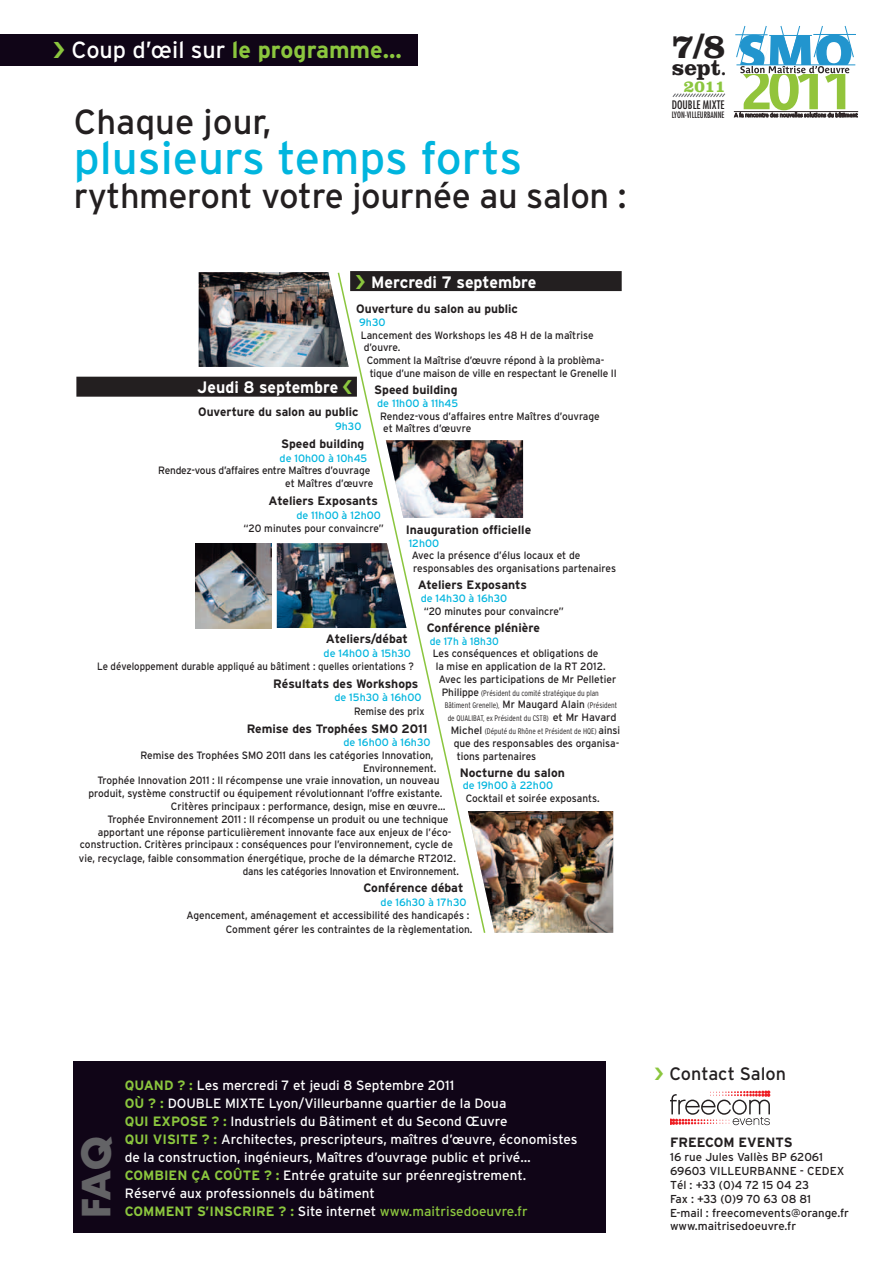
<style>
.page{position:relative;width:893px;height:1263px;background:#fff}
.page>*{position:absolute;margin:0;border:0;box-sizing:border-box;transform-origin:0 0}
.t1{font:45.6px "Interstate";color:#00b5de}
.t2{font:700 37.8px "Futura";color:#636366}
.t3{font:700 35.7px "Clarendon LT Std";color:#231f20}
.t4{font:34.8px "Interstate";letter-spacing:-.01em;color:#231f20}
.t5{font:23.4px "Interstate";color:#fff}
.t6{font:700 22.65px "Clarendon LT Std";color:#231f20}
.t7{font:18px "Interstate";color:#231f20}
.t8{font:700 17.1px "Clarendon LT Std";color:#8bc63e}
.t9{font:700 16.5px "Interstate";color:#fff}
.t10{font:700 16.5px "Interstate";color:#fff;scale:.96 1}
.t11{font:13.5px/18px "Interstate";color:#fff}
.t12{font:700 13.5px "Interstate";color:#231f20}
.t13{font:700 12.15px "Interstate";color:#231f20}
.t14{font:11.55px/13.8px "Interstate";color:#231f20}
.t15{font:condensed 11.4px "Futura";color:#231f20}
.t16{font:10.65px/12.8px "Interstate";color:#231f20;scale:.95 1}
.t17{font:10.65px "Interstate";color:#00b5de}
.t18{font:10.65px "Interstate";color:#231f20;scale:.9 1}
.t19{font:10.65px/12.8px "Interstate";letter-spacing:-.02em;color:#231f20;text-align:right;scale:.95 1}
.t20{font:10.65px "Interstate";color:#231f20;scale:.91 1}
.t21{font:10.65px "Interstate";color:#00b5de;scale:.95 1}
.t22{font:condensed 8.55px "Futura";color:#231f20;scale:.95 1}
.t23{font:300 condensed 8.1px "Interstate";color:#231f20}
.s1{font-weight:700;color:#8bc63e}
.s2{font-weight:400;font-stretch:normal;font-size:10.65px}
.s3{font-size:18.3px}
.s4{color:#8bc63e}
</style>
<div class="page">
<div style="left:74px;top:1061px;width:532px;height:172px;background:#100517"></div>
<div style="left:0;top:34px;width:418px;height:32px;background:#100517"></div>
<svg style="left:670px;top:1090px;width:100px;height:35px"></svg>
<div style="left:350px;top:271px;width:272px;height:20px;background:#231f20"></div>
<div style="left:76px;top:377px;width:281px;height:20px;background:#231f20"></div>
<svg style="left:337px;top:271px;width:149px;height:590px"></svg>
<img style="left:468px;top:811px;width:145px;height:122px">
<img style="left:199px;top:272px;width:150px;height:95px">
<img style="left:277px;top:543px;width:129px;height:85px">
<img style="left:196px;top:543px;width:76px;height:85px">
<img style="left:386px;top:440px;width:137px;height:78px">
<svg style="left:672px;top:93px;width:53px;height:4px"></svg>
<svg style="left:734px;top:26px;width:124px;height:91px"></svg>
<svg style="left:356px;top:274px;width:9px;height:15px"></svg>
<svg style="left:343px;top:380px;width:9px;height:14px"></svg>
<h3 class="t5" style="left:72px;top:41px;width:332px">Coup d’œil sur <span class="s1">le programme…</span></h3>
<h3 class="t4" style="left:74px;top:109px;width:199px">Chaque jour,</h3>
<h1 class="t1" style="left:74px;top:141px;width:450px">plusieurs temps forts</h1>
<h3 class="t4" style="left:74px;top:182px;width:554px">rythmeront votre journée au salon :</h3>
<h3 class="t9" style="left:371px;top:275px;width:167px">Mercredi 7 septembre</h3>
<p class="t13" style="left:356px;top:304px;width:163px">Ouverture du salon au public</p>
<p class="t17" style="left:359px;top:318px;width:28px">9h30</p>
<p class="t16" style="left:361px;top:329px;width:247px">Lancement des Workshops les 48 H de la maîtrise</p>
<p class="t16" style="left:364px;top:342px;width:40px">d’ouvre.</p>
<p class="t16" style="left:367px;top:355px;width:252px">Comment la Maîtrise d’œuvre répond à la problèma-</p>
<p class="t16" style="left:370px;top:368px;width:262px">tique d’une maison de ville en respectant le Grenelle II</p>
<p class="t13" style="left:374px;top:385px;width:85px">Speed building</p>
<p class="t17" style="left:377px;top:399px;width:82px">de 11h00 à 11h45</p>
<p class="t16" style="left:380px;top:410px;width:233px">Rendez-vous d’affaires entre Maîtres d’ouvrage et Maîtres d’œuvre</p>
<h3 class="t10" style="left:197px;top:381px;width:148px">Jeudi 8 septembre</h3>
<p class="t13" style="left:198px;top:407px;width:162px">Ouverture du salon au public</p>
<p class="t17" style="left:335px;top:422px;width:28px">9h30</p>
<p class="t13" style="left:281px;top:439px;width:85px">Speed building</p>
<p class="t17" style="left:280px;top:454px;width:89px">de 10h00 à 10h45</p>
<p class="t19" style="left:158px;top:465px;width:228px">Rendez-vous d’affaires entre Maîtres d’ouvrage et Maîtres d’œuvre</p>
<p class="t13" style="left:269px;top:496px;width:111px">Ateliers Exposants</p>
<p class="t17" style="left:296px;top:511px;width:86px">de 11h00 à 12h00</p>
<p class="t16" style="left:244px;top:523px;width:149px">“20 minutes pour convaincre”</p>
<p class="t13" style="left:406px;top:525px;width:127px">Inauguration officielle</p>
<p class="t17" style="left:409px;top:539px;width:32px">12h00</p>
<p class="t16" style="left:412px;top:550px;width:217px">Avec la présence d’élus locaux et de responsables des organisations partenaires</p>
<p class="t13" style="left:418px;top:580px;width:111px">Ateliers Exposants</p>
<p class="t17" style="left:421px;top:594px;width:88px">de 14h30 à 16h30</p>
<p class="t16" style="left:424px;top:605px;width:149px">“20 minutes pour convaincre”</p>
<p class="t13" style="left:427px;top:623px;width:115px">Conférence plénière</p>
<p class="t21" style="left:430px;top:637px;width:74px">de 17h à 18h30</p>
<p class="t16" style="left:433px;top:648px;width:195px">Les conséquences et obligations de<br>la mise en application de la RT 2012.<br>Avec les participations de Mr Pelletier</p>
<p class="t23" style="left:442px;top:690px;width:159px"><span class="s2">Philippe</span> (Président du comité stratégique du plan</p>
<p class="t23" style="left:445px;top:703px;width:174px">Bâtiment Grenelle), <span class="s2">Mr Maugard Alain</span> (Président</p>
<p class="t23" style="left:448px;top:715px;width:170px">de QUALIBAT, ex Président du CSTB) <span class="s2">et Mr Havard</span></p>
<p class="t23" style="left:451px;top:728px;width:171px"><span class="s2">Michel</span> (Député du Rhône et Président de HQE) <span class="s2">ainsi</span></p>
<p class="t16" style="left:454px;top:737px;width:176px">que des responsables des organisa&shy;tions partenaires</p>
<p class="t13" style="left:460px;top:768px;width:107px">Nocturne du salon</p>
<p class="t17" style="left:463px;top:782px;width:92px">de 19h00 à 22h00</p>
<p class="t16" style="left:466px;top:793px;width:143px">Cocktail et soirée exposants.</p>
<p class="t13" style="left:326px;top:634px;width:83px">Ateliers/débat</p>
<p class="t17" style="left:324px;top:649px;width:89px">de 14h00 à 15h30</p>
<p class="t18" style="left:97px;top:662px;width:353px">Le développement durable appliqué au bâtiment : quelles orientations ?</p>
<p class="t13" style="left:273px;top:679px;width:147px">Résultats des Workshops</p>
<p class="t17" style="left:334px;top:694px;width:88px">de 15h30 à 16h00</p>
<p class="t18" style="left:354px;top:707px;width:80px">Remise des prix</p>
<p class="t13" style="left:247px;top:724px;width:182px">Remise des Trophées SMO 2011</p>
<p class="t17" style="left:343px;top:738px;width:88px">de 16h00 à 16h30</p>
<p class="t16" style="left:140px;top:750px;width:310px">Remise des Trophées SMO 2011 dans les catégories Innovation,</p>
<p class="t16" style="left:363px;top:762px;width:79px">Environnement.</p>
<p class="t16" style="left:97px;top:775px;width:361px">Trophée Innovation 2011 : Il récompense une vraie innovation, un nouveau</p>
<p class="t16" style="left:88px;top:788px;width:374px">produit, système constructif ou équipement révolutionnant l’offre existante.</p>
<p class="t16" style="left:171px;top:801px;width:290px">Critères principaux : performance, design, mise en œuvre…</p>
<p class="t16" style="left:107px;top:813px;width:361px">Trophée Environnement 2011 : Il récompense un produit ou une technique</p>
<p class="t16" style="left:98px;top:826px;width:374px">apportant une réponse particulièrement innovante face aux enjeux de l’éco-</p>
<p class="t16" style="left:80px;top:839px;width:394px">construction. Critères principaux : conséquences pour l’environnement, cycle de</p>
<p class="t16" style="left:79px;top:852px;width:398px">vie, recyclage, faible consommation énergétique, proche de la démarche RT2012.</p>
<p class="t20" style="left:243px;top:867px;width:239px">dans les catégories Innovation et Environnement.</p>
<p class="t13" style="left:363px;top:883px;width:102px">Conférence débat</p>
<p class="t17" style="left:381px;top:898px;width:87px">de 16h30 à 17h30</p>
<p class="t16" style="left:186px;top:909px;width:303px;line-height:13.5px;text-align:right">Agencement, aménagement et accessibilité des handicapés :<br>Comment gérer les contraintes de la règlementation.</p>
<h3 class="t3" style="left:672px;top:32px;width:55px">7/8</h3>
<h3 class="t6" style="left:672px;top:59px;width:56px">sept<span class="s3">.</span></h3>
<h3 class="t8" style="left:684px;top:80px;width:43px">2011</h3>
<p class="t15" style="left:672px;top:100px;width:54px">DOUBLE MIXTE</p>
<p class="t22" style="left:672px;top:111px;width:57px">LYON-VILLEURBANNE</p>
<h2 class="t2" style="left:79px;top:1218px;width:83px;rotate:-90deg">FAQ</h2>
<p class="t11" style="left:125px;top:1077px;width:454px"><span class="s1">QUAND ? :</span> Les mercredi 7 et jeudi 8 Septembre 2011<br><span class="s1">OÙ ? :</span> DOUBLE MIXTE Lyon/Villeurbanne quartier de la Doua<br><span class="s1">QUI EXPOSE ? :</span> Industriels du Bâtiment et du Second Œuvre<br><span class="s1">QUI VISITE ? :</span> Architectes, prescripteurs, maîtres d’œuvre, économistes de la construction, ingénieurs, Maîtres d’ouvrage public et privé… <span class="s1">COMBIEN ÇA COÛTE ? :</span> Entrée gratuite sur préenregistrement.<br>Réservé aux professionnels du bâtiment<br><span class="s1">COMMENT S’INSCRIRE ? :</span> Site internet <span class="s4">www.maitrisedoeuvre.fr</span></p>
<h3 class="t7" style="left:669px;top:1067px;width:118px">Contact Salon</h3>
<p class="t12" style="left:670px;top:1137px;width:124px">FREECOM EVENTS</p>
<p class="t14" style="left:670px;top:1151px;width:180px">16 rue Jules Vallès BP 62061<br>69603 VILLEURBANNE - CEDEX<br>Tél : +33 (0)4 72 15 04 23<br>Fax : +33 (0)9 70 63 08 81<br>E-mail : freecomevents@orange.fr www.maitrisedoeuvre.fr</p>
</div>
